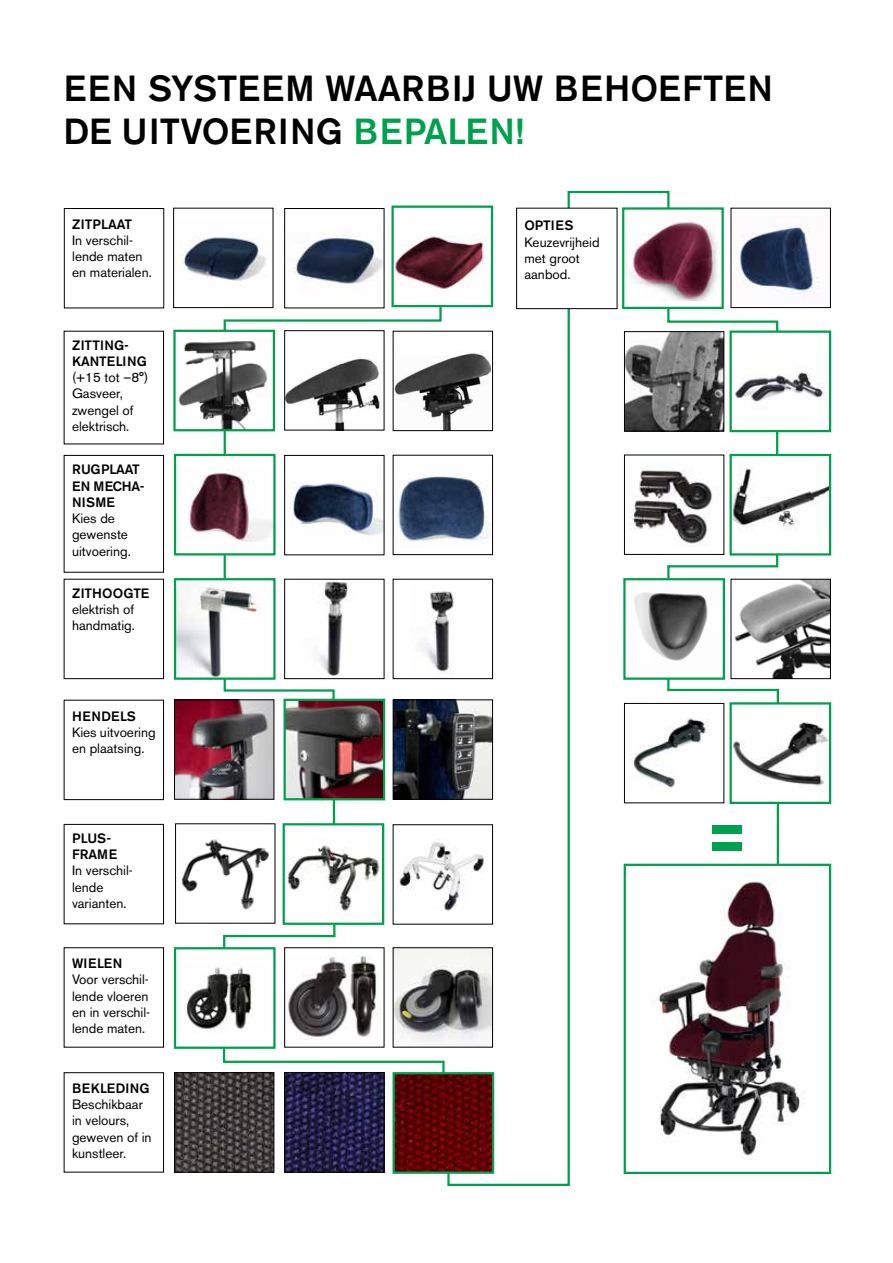
<style>
.page{position:relative;width:893px;height:1263px;background:#fff}
.page>*{position:absolute;margin:0;border:0;box-sizing:border-box;transform-origin:0 0}
.t1{font:500 36px "Akzidenz Grotesk BE";color:#000}
.t2{font:500 36px "Akzidenz Grotesk BE";color:#00a04e}
.t3{font:13.5px/16.2px "Akzidenz Grotesk BE";color:#000}
.t4{font:500 13.5px/16.5px "Akzidenz Grotesk BE";letter-spacing:.01em;color:#000}
.s1{color:#00a04e}
</style>
<div class="page">
<svg style="left:446px;top:190px;width:334px;height:996px"></svg>
<svg style="left:222px;top:303px;width:224px;height:772px"></svg>
<div style="left:623px;top:208px;width:100px;height:100px;background:#fff"></div>
<img style="left:628px;top:221px;width:90px;height:80px">
<div style="left:622px;top:207px;width:102px;height:102px;border:2px solid #00a04e"></div>
<div style="left:624px;top:455px;width:100px;height:99px;background:#fff"></div>
<img style="left:631px;top:469px;width:87px;height:78px">
<div style="left:624px;top:455px;width:100px;height:100px;border:1px solid #000"></div>
<img style="left:626px;top:333px;width:96px;height:96px">
<div style="left:624px;top:331px;width:100px;height:100px;border:1px solid #000"></div>
<img style="left:626px;top:581px;width:96px;height:96px">
<div style="left:623px;top:578px;width:102px;height:102px;border:2px solid #00a04e"></div>
<div style="left:624px;top:703px;width:100px;height:100px;background:#fff"></div>
<img style="left:631px;top:718px;width:77px;height:70px">
<div style="left:624px;top:703px;width:100px;height:100px;border:1px solid #000"></div>
<div style="left:285px;top:208px;width:99px;height:100px;background:#fff"></div>
<img style="left:293px;top:233px;width:89px;height:51px">
<div style="left:284px;top:208px;width:100px;height:100px;border:1px solid #000"></div>
<img style="left:176px;top:702px;width:96px;height:95px">
<div style="left:174px;top:700px;width:100px;height:99px;border:1px solid #000"></div>
<div style="left:174px;top:208px;width:99px;height:100px;background:#fff"></div>
<img style="left:175px;top:237px;width:91px;height:44px">
<div style="left:173px;top:208px;width:100px;height:100px;border:1px solid #000"></div>
<img style="left:395px;top:702px;width:96px;height:95px">
<div style="left:393px;top:700px;width:100px;height:99px;border:1px solid #000"></div>
<img style="left:177px;top:581px;width:96px;height:96px">
<div style="left:174px;top:578px;width:102px;height:102px;border:2px solid #00a04e"></div>
<div style="left:176px;top:824px;width:99px;height:99px;background:#fff"></div>
<img style="left:182px;top:839px;width:87px;height:71px">
<div style="left:285px;top:948px;width:99px;height:99px;background:#fff"></div>
<img style="left:286px;top:955px;width:95px;height:84px">
<img style="left:286px;top:1074px;width:96px;height:96px">
<div style="left:284px;top:1072px;width:100px;height:100px;border:1px solid #000"></div>
<div style="left:284px;top:824px;width:99px;height:100px;background:#fff"></div>
<img style="left:287px;top:845px;width:93px;height:70px">
<div style="left:283px;top:823px;width:101px;height:102px;border:2px solid #00a04e"></div>
<div style="left:175px;top:948px;width:99px;height:100px;background:#fff"></div>
<img style="left:186px;top:967px;width:67px;height:64px">
<div style="left:174px;top:947px;width:102px;height:102px;border:2px solid #00a04e"></div>
<img style="left:395px;top:1075px;width:96px;height:96px">
<div style="left:392px;top:1072px;width:102px;height:102px;border:2px solid #00a04e"></div>
<div style="left:731px;top:332px;width:99px;height:99px;background:#fff"></div>
<img style="left:735px;top:372px;width:90px;height:32px">
<div style="left:729px;top:330px;width:102px;height:102px;border:2px solid #00a04e"></div>
<img style="left:733px;top:581px;width:96px;height:96px">
<div style="left:731px;top:579px;width:100px;height:100px;border:1px solid #000"></div>
<div style="left:731px;top:703px;width:99px;height:100px;background:#fff"></div>
<img style="left:733px;top:722px;width:95px;height:64px">
<div style="left:729px;top:702px;width:102px;height:102px;border:2px solid #00a04e"></div>
<div style="left:393px;top:207px;width:99px;height:99px;background:#fff"></div>
<img style="left:394px;top:236px;width:92px;height:57px">
<div style="left:391px;top:206px;width:102px;height:101px;border:2px solid #00a04e"></div>
<img style="left:287px;top:702px;width:95px;height:95px">
<div style="left:284px;top:699px;width:101px;height:101px;border:2px solid #00a04e"></div>
<div style="left:285px;top:579px;width:99px;height:100px;background:#fff"></div>
<img style="left:318px;top:581px;width:33px;height:95px">
<div style="left:284px;top:579px;width:100px;height:100px;border:1px solid #000"></div>
<div style="left:285px;top:455px;width:99px;height:100px;background:#fff"></div>
<img style="left:292px;top:481px;width:90px;height:55px">
<div style="left:284px;top:455px;width:100px;height:100px;border:1px solid #000"></div>
<div style="left:393px;top:825px;width:100px;height:99px;background:#fff"></div>
<img style="left:398px;top:839px;width:86px;height:71px">
<div style="left:393px;top:824px;width:100px;height:100px;border:1px solid #000"></div>
<img style="left:395px;top:949px;width:96px;height:96px">
<div style="left:393px;top:947px;width:100px;height:100px;border:1px solid #000"></div>
<img style="left:176px;top:1074px;width:96px;height:96px">
<div style="left:174px;top:1072px;width:100px;height:100px;border:1px solid #000"></div>
<div style="left:174px;top:331px;width:100px;height:99px;background:#fff"></div>
<img style="left:178px;top:341px;width:90px;height:87px">
<div style="left:173px;top:330px;width:102px;height:101px;border:2px solid #00a04e"></div>
<div style="left:731px;top:208px;width:99px;height:100px;background:#fff"></div>
<img style="left:733px;top:218px;width:86px;height:83px">
<div style="left:731px;top:208px;width:100px;height:100px;border:1px solid #000"></div>
<div style="left:731px;top:455px;width:99px;height:99px;background:#fff"></div>
<img style="left:732px;top:464px;width:96px;height:65px">
<div style="left:729px;top:454px;width:102px;height:101px;border:2px solid #00a04e"></div>
<div style="left:393px;top:579px;width:100px;height:100px;background:#fff"></div>
<img style="left:419px;top:591px;width:35px;height:81px">
<div style="left:393px;top:579px;width:100px;height:100px;border:1px solid #000"></div>
<div style="left:175px;top:455px;width:99px;height:99px;background:#fff"></div>
<img style="left:189px;top:468px;width:84px;height:74px">
<div style="left:174px;top:454px;width:102px;height:101px;border:2px solid #00a04e"></div>
<div style="left:393px;top:331px;width:100px;height:100px;background:#fff"></div>
<img style="left:395px;top:353px;width:95px;height:76px">
<div style="left:393px;top:331px;width:100px;height:100px;border:1px solid #000"></div>
<div style="left:285px;top:331px;width:99px;height:99px;background:#fff"></div>
<img style="left:286px;top:358px;width:96px;height:70px">
<div style="left:284px;top:330px;width:100px;height:100px;border:1px solid #000"></div>
<div style="left:393px;top:455px;width:100px;height:100px;background:#fff"></div>
<img style="left:398px;top:464px;width:90px;height:78px">
<div style="left:393px;top:455px;width:100px;height:100px;border:1px solid #000"></div>
<div style="left:64px;top:455px;width:100px;height:117px;border:1px solid #000"></div>
<div style="left:64px;top:700px;width:100px;height:100px;border:1px solid #000"></div>
<div style="left:64px;top:824px;width:100px;height:100px;border:1px solid #000"></div>
<div style="left:64px;top:579px;width:100px;height:100px;border:1px solid #000"></div>
<div style="left:64px;top:208px;width:100px;height:100px;border:1px solid #000"></div>
<div style="left:64px;top:1072px;width:100px;height:100px;border:1px solid #000"></div>
<div style="left:517px;top:208px;width:100px;height:101px;background:#fff"></div>
<div style="left:516px;top:208px;width:101px;height:101px;border:1px solid #000"></div>
<div style="left:625px;top:865px;width:205px;height:308px;background:#fff"></div>
<img style="left:655px;top:878px;width:148px;height:282px">
<div style="left:624px;top:864px;width:207px;height:310px;border:2px solid #00a04e"></div>
<div style="left:712px;top:825px;width:30px;height:8px;background:#00a04e"></div>
<div style="left:712px;top:842px;width:30px;height:8px;background:#00a04e"></div>
<h1 class="t1" style="left:64px;top:66px;width:199px">EE N SYSTEEM</h1>
<h1 class="t1" style="left:325px;top:66px;width:54px">WAAR</h1>
<h1 class="t1" style="left:426px;top:66px;width:349px">BIJ UW BEHOEFTEN</h1>
<h1 class="t1" style="left:64px;top:109px;width:338px">DE U ITVOERING <span class="s1">BEPALE</span></h1>
<h1 class="t2" style="left:489px;top:109px;width:36px">N!</h1>
<p class="t4" style="left:72px;top:216px;width:61px">ZITPLAAT</p>
<p class="t3" style="left:72px;top:232px;width:81px">In verschil&shy;lende maten en materialen.</p>
<p class="t4" style="left:72px;top:337px;width:76px">ZITTING-<br>KANTELING</p>
<p class="t3" style="left:72px;top:369px;width:78px">(+15 tot –8°)<br>Gasveer, zwengel of elektrisch.</p>
<p class="t4" style="left:72px;top:461px;width:38px">RUGPLAA</p>
<p class="t4" style="left:72px;top:461px;width:74px;text-indent:60px">T<br>EN MECHA-<br>NISME</p>
<p class="t3" style="left:72px;top:510px;width:60px">Kies de gewenste uitvoering.</p>
<p class="t4" style="left:72px;top:585px;width:78px">ZITHOOGTE</p>
<p class="t3" style="left:72px;top:601px;width:64px">elektrish of handmatig.</p>
<p class="t4" style="left:72px;top:707px;width:48px">HENDELS</p>
<p class="t3" style="left:72px;top:724px;width:85px">Kies uitvoering en plaatsing.</p>
<p class="t4" style="left:72px;top:830px;width:10px">PLUS</p>
<p class="t4" style="left:106px;top:830px;width:6px">-</p>
<p class="t4" style="left:72px;top:846px;width:18px">FRAME</p>
<p class="t3" style="left:72px;top:863px;width:62px">In verschil&shy;lende varianten.</p>
<p class="t4" style="left:72px;top:955px;width:25px">WIELE</p>
<p class="t4" style="left:113px;top:955px;width:11px">N</p>
<p class="t3" style="left:72px;top:971px;width:80px">Voor verschil&shy;lende vloeren en in verschil&shy;lende maten.</p>
<p class="t4" style="left:72px;top:1080px;width:79px">BEKLEDING</p>
<p class="t3" style="left:72px;top:1096px;width:81px">Beschikbaar in velours, geweven of in kunstleer.</p>
<p class="t4" style="left:524px;top:217px;width:41px">OPTIES</p>
<p class="t3" style="left:524px;top:234px;width:77px">Keuzevrijheid met groot aanbod.</p>
</div>
